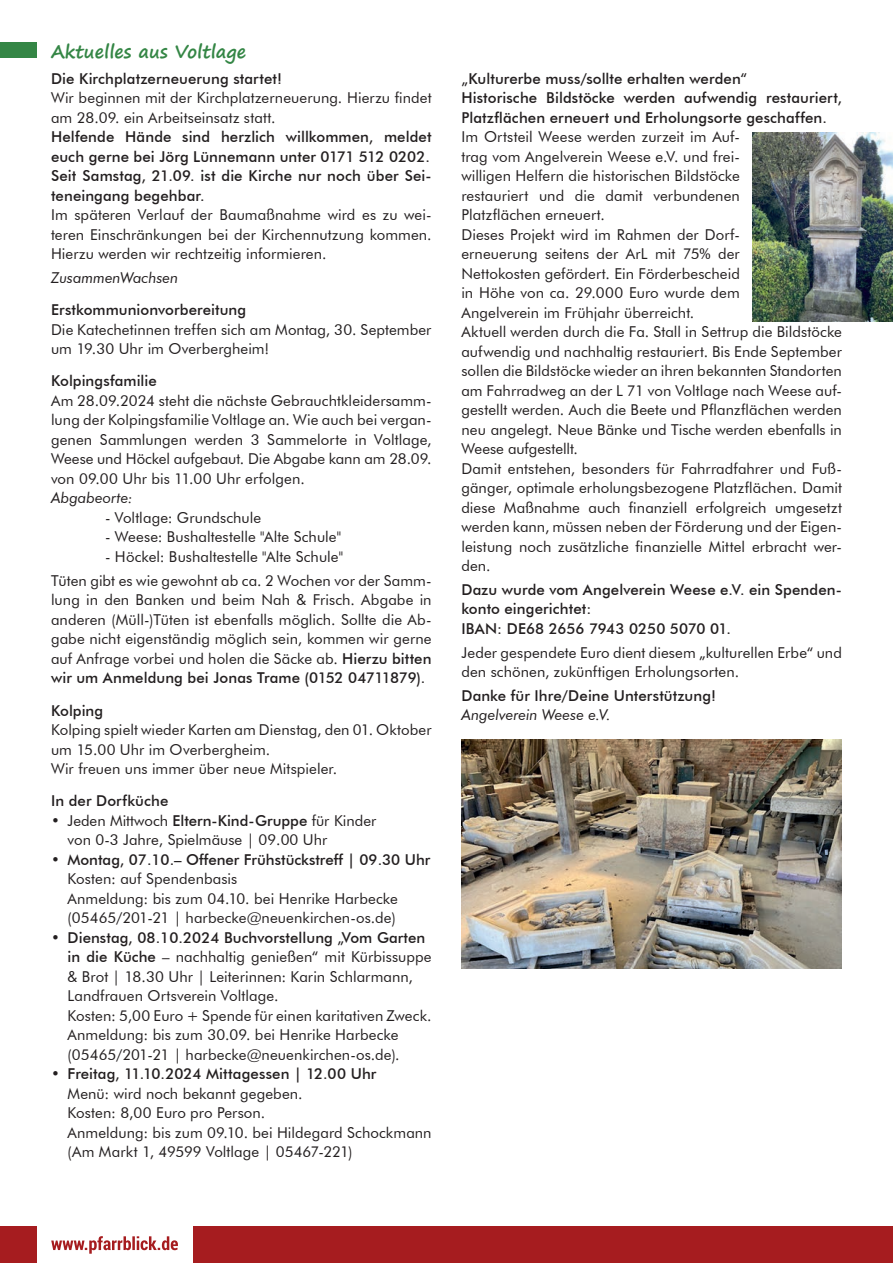
<style>
.page{position:relative;width:893px;height:1263px;background:#fff}
.page>*{position:absolute;margin:0;border:0;box-sizing:border-box;transform-origin:0 0}
.t1{font:700 18px "Segoe Print";color:#348645}
.t2{font:15px/19.5px "Futura BT";letter-spacing:.005em;color:#231f20}
.t3{font:500 15px/19.5px "Futura BT";letter-spacing:.005em;color:#231f20}
.t4{font:italic 15px "Futura BT";color:#231f20}
.s1{font-weight:500}
</style>
<div class="page">
<div style="left:0;top:1227px;width:36px;height:36px;background:#a61c1f"></div>
<div style="left:193px;top:1227px;width:700px;height:36px;background:#a61c1f"></div>
<svg style="left:51px;top:1236px;width:127px;height:18px"></svg>
<div style="left:0;top:43px;width:36px;height:15px;background:#348645"></div>
<img style="left:753px;top:132px;width:140px;height:189px">
<img style="left:461px;top:740px;width:380px;height:228px">
<p class="t1" style="left:51px;top:35px;width:197px">Aktuelles aus Voltlage</p>
<p class="t3" style="left:51px;top:68px;width:232px">Die Kirchplatzerneuerung startet!</p>
<p class="t2" style="left:51px;top:88px;width:382px">Wir beginnen mit der Kirchplatzerneuerung. Hierzu findet am 28.09. ein Arbeitseinsatz statt.</p>
<p class="t3" style="left:51px;top:127px;width:382px;text-align:justify">Helfende Hände sind herzlich willkommen, meldet euch gerne bei Jörg Lünnemann unter 0171 512 0202.<br>Seit Samstag, 21.09. ist die Kirche nur noch über Sei&shy;teneingang begehbar.</p>
<p class="t2" style="left:51px;top:205px;width:382px;text-align:justify">Im späteren Verlauf der Baumaßnahme wird es zu wei&shy;teren Einschränkungen bei der Kirchennutzung kommen.<br>Hierzu werden wir rechtzeitig informieren.</p>
<p class="t4" style="left:51px;top:268px;width:129px">ZusammenWachsen</p>
<p class="t3" style="left:51px;top:300px;width:197px">Erstkommunionvorbereitung</p>
<p class="t2" style="left:51px;top:319px;width:382px">Die Katechetinnen treffen sich am Montag, 30. September um 19.30 Uhr im Overbergheim!</p>
<p class="t3" style="left:51px;top:371px;width:107px">Kolpingsfamilie</p>
<p class="t2" style="left:51px;top:391px;width:382px;text-align:justify">Am 28.09.2024 steht die nächste Gebrauchtkleidersamm&shy;lung der Kolpingsfamilie Voltlage an. Wie auch bei vergan&shy;genen Sammlungen werden 3 Sammelorte in Voltlage, Weese und Höckel aufgebaut. Die Abgabe kann am 28.09. von 09.00 Uhr bis 11.00 Uhr erfolgen.</p>
<p class="t4" style="left:51px;top:489px;width:83px">Abgabeorte:</p>
<p class="t2" style="left:105px;top:508px;width:158px">- Voltlage: Grundschule</p>
<p class="t2" style="left:105px;top:527px;width:238px">- Weese: Bushaltestelle "Alte Schule"</p>
<p class="t2" style="left:51px;top:545px;width:382px;line-height:23.7px;text-indent:54px">- Höckel: Bushaltestelle "Alte Schule"<br>Tüten gibt es wie gewohnt ab ca. 2 Wochen vor der Samm-</p>
<p class="t2" style="left:51px;top:590px;width:382px;text-align:justify">lung in den Banken und beim Nah &amp; Frisch. Abgabe in anderen (Müll-)Tüten ist ebenfalls möglich. Sollte die Ab&shy;gabe nicht eigenständig möglich sein, kommen wir gerne auf Anfrage vorbei und holen die Säcke ab. <span class="s1">Hierzu bitten wir um Anmeldung bei Jonas Trame (0152 04711879).</span></p>
<p class="t3" style="left:51px;top:700px;width:54px">Kolping</p>
<p class="t2" style="left:51px;top:720px;width:382px">Kolping spielt wieder Karten am Dienstag, den 01. Oktober um 15.00 Uhr im Overbergheim.<br>Wir freuen uns immer über neue Mitspieler.</p>
<p class="t3" style="left:51px;top:791px;width:119px">In der Dorfküche</p>
<p class="t2" style="left:68px;top:810px;width:310px;text-indent:-16px">• Jeden Mittwoch <span class="s1">Eltern-Kind-Gruppe</span> für Kinder von 0-3 Jahre, Spielmäuse | 09.00 Uhr</p>
<p class="t2" style="left:68px;top:849px;width:364px;text-indent:-16px">• <span class="s1">Montag, 07.10.– Offener Frühstückstreff | 09.30 Uhr </span>Kosten: auf Spendenbasis<br>Anmeldung: bis zum 04.10. bei Henrike Harbecke (05465/201-21 | harbecke@neuenkirchen-os.de)</p>
<p class="t2" style="left:68px;top:927px;width:366px;text-indent:-16px">• <span class="s1">Dienstag, 08.10.2024 Buchvorstellung „Vom Garten in die Küche</span> – nachhaltig genießen“ mit Kürbissuppe &amp; Brot | 18.30 Uhr | Leiterinnen: Karin Schlarmann, Landfrauen Ortsverein Voltlage.<br>Kosten: 5,00 Euro + Spende für einen karitativen Zweck.<br>Anmeldung: bis zum 30.09. bei Henrike Harbecke (05465/201-21 | harbecke@neuenkirchen-os.de).</p>
<p class="t2" style="left:68px;top:1064px;width:366px;text-indent:-16px">• <span class="s1">Freitag, 11.10.2024 Mittagessen | 12.00 Uhr<br></span>Menü: wird noch bekannt gegeben.<br>Kosten: 8,00 Euro pro Person.<br>Anmeldung: bis zum 09.10. bei Hildegard Schockmann (Am Markt 1, 49599 Voltlage | 05467-221)</p>
<p class="t3" style="left:461px;top:68px;width:382px">„Kulturerbe muss/sollte erhalten werden“<br>Historische Bildstöcke werden aufwendig restauriert,<br>Platzflächen erneuert und Erholungsorte geschaffen.</p>
<p class="t2" style="left:461px;top:127px;width:382px">Im Ortsteil Weese werden zurzeit im Auf-<br>trag vom Angelverein Weese e.V. und frei-<br>willigen Helfern die historischen Bildstöcke<br>restauriert und die damit verbundenen<br>Platzflächen erneuert.<br>Dieses Projekt wird im Rahmen der Dorf-<br>erneuerung seitens der ArL mit 75% der<br>Nettokosten gefördert. Ein Förderbescheid<br>in Höhe von ca. 29.000 Euro wurde dem<br>Angelverein im Frühjahr überreicht.<br>Aktuell werden durch die Fa. Stall in Settrup die Bildstöcke aufwendig und nachhaltig restauriert. Bis Ende September sollen die Bildstöcke wieder an ihren bekannten Standorten am Fahrradweg an der L 71 von Voltlage nach Weese auf&shy;gestellt werden. Auch die Beete und Pflanzflächen werden neu angelegt. Neue Bänke und Tische werden ebenfalls in Weese aufgestellt.<br>Damit entstehen, besonders für Fahrradfahrer und Fuß&shy;gänger, optimale erholungsbezogene Platzflächen. Damit diese Maßnahme auch finanziell erfolgreich umgesetzt werden kann, müssen neben der Förderung und der Eigen&shy;leistung noch zusätzliche finanzielle Mittel erbracht wer&shy;den.</p>
<p class="t3" style="left:461px;top:580px;width:382px">Dazu wurde vom Angelverein Weese e.V. ein Spenden&shy;konto eingerichtet:<br>IBAN: DE68 2656 7943 0250 5070 01.</p>
<p class="t2" style="left:461px;top:642px;width:382px">Jeder gespendete Euro dient diesem „kulturellen Erbe“ und den schönen, zukünftigen Erholungsorten.</p>
<p class="t3" style="left:461px;top:686px;width:256px">Danke für Ihre/Deine Unterstützung!</p>
<p class="t4" style="left:461px;top:706px;width:151px">Angelverein Weese e.V.</p>
</div>
